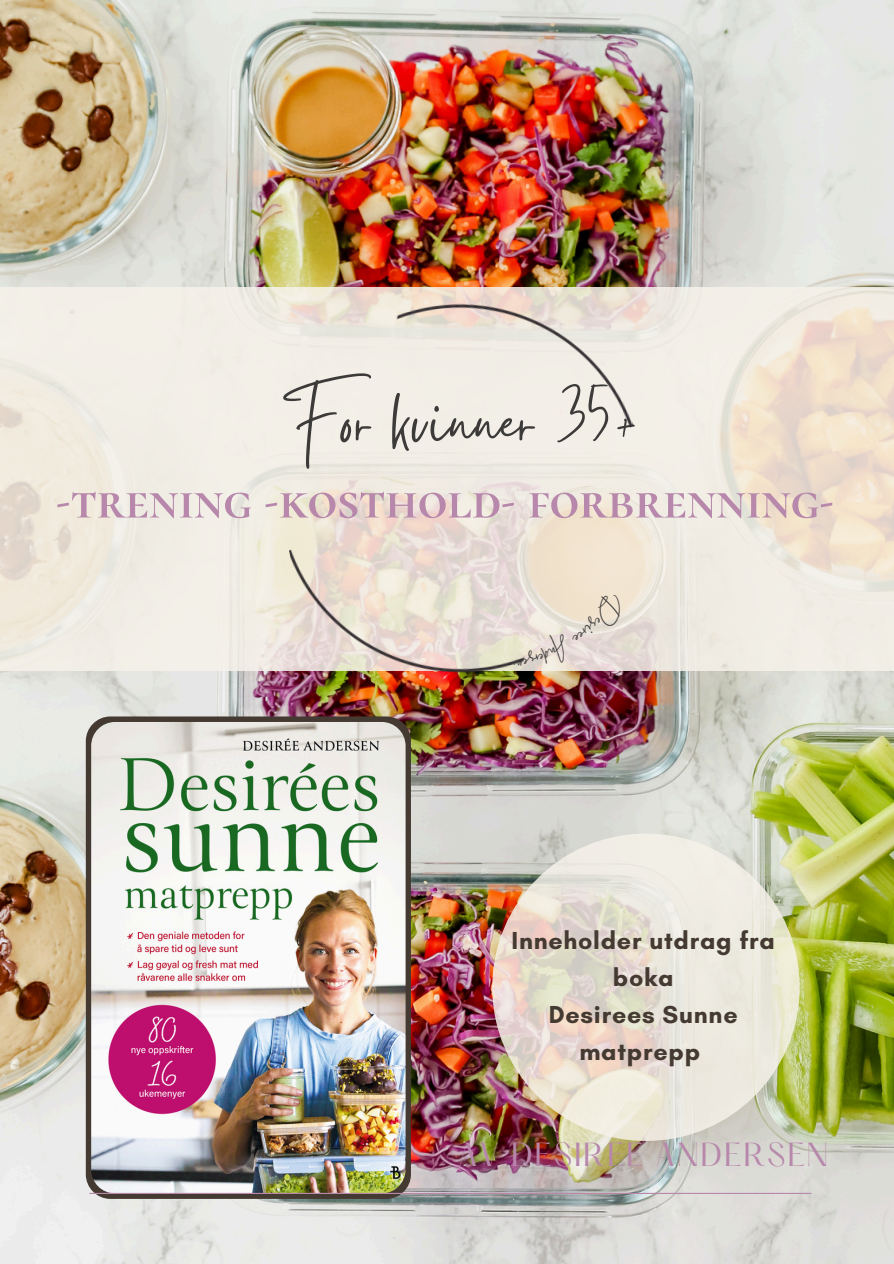
<style>
.page{position:relative;width:894px;height:1264px;background:#fff}
.page>*{position:absolute;margin:0;border:0;box-sizing:border-box;transform-origin:0 0}
.t1{font:79.95px "Gistesy";letter-spacing:.015em;color:#3d3b3a}
.t2{font:700 51.9px "Cormorant SC";color:#b788ab}
.t3{font:29.1px "Hatton";letter-spacing:.06em;color:#b788ab}
.t4{font:700 25.05px/37.2px "Glacial Indifference";letter-spacing:.03em;color:#443a31;text-align:center}
</style>
<div class="page">
<img style="left:0;top:0;width:893px;height:1263px">
<div style="left:86px;top:716px;width:325px;height:482px;background:#443a31;border-radius:25px"></div>
<img style="left:91px;top:722px;width:314px;height:471px;border-radius:24px">
<hr style="left:89px;top:1192px;width:722px;height:1px;background:#b788ab">
<svg style="left:0;top:287px;width:893px;height:384px;background:#f0e9df"></svg>
<svg style="left:492px;top:833px;width:307px;height:307px;background:#e9e2d7"></svg>
<img style="left:265px;top:271px;width:392px;height:435px">
<svg style="left:513px;top:589px;width:116px;height:78px;background:#e9ded3"></svg>
<p class="t1" style="left:284px;top:366px;width:356px">For kvinner 35+</p>
<p class="t2" style="left:56px;top:469px;width:779px">-trening -kosthold- forbrenning-</p>
<p class="t4" style="left:511px;top:921px;width:265px">Inneholder utdrag fra boka<br>Desirees Sunne</p>
<h2 class="t4" style="left:579px;top:1033px;width:122px">matprepp</h2>
<h1 class="t3" style="left:458px;top:1141px;width:371px">AV DESIREE ANDERSEN</h1>
</div>
